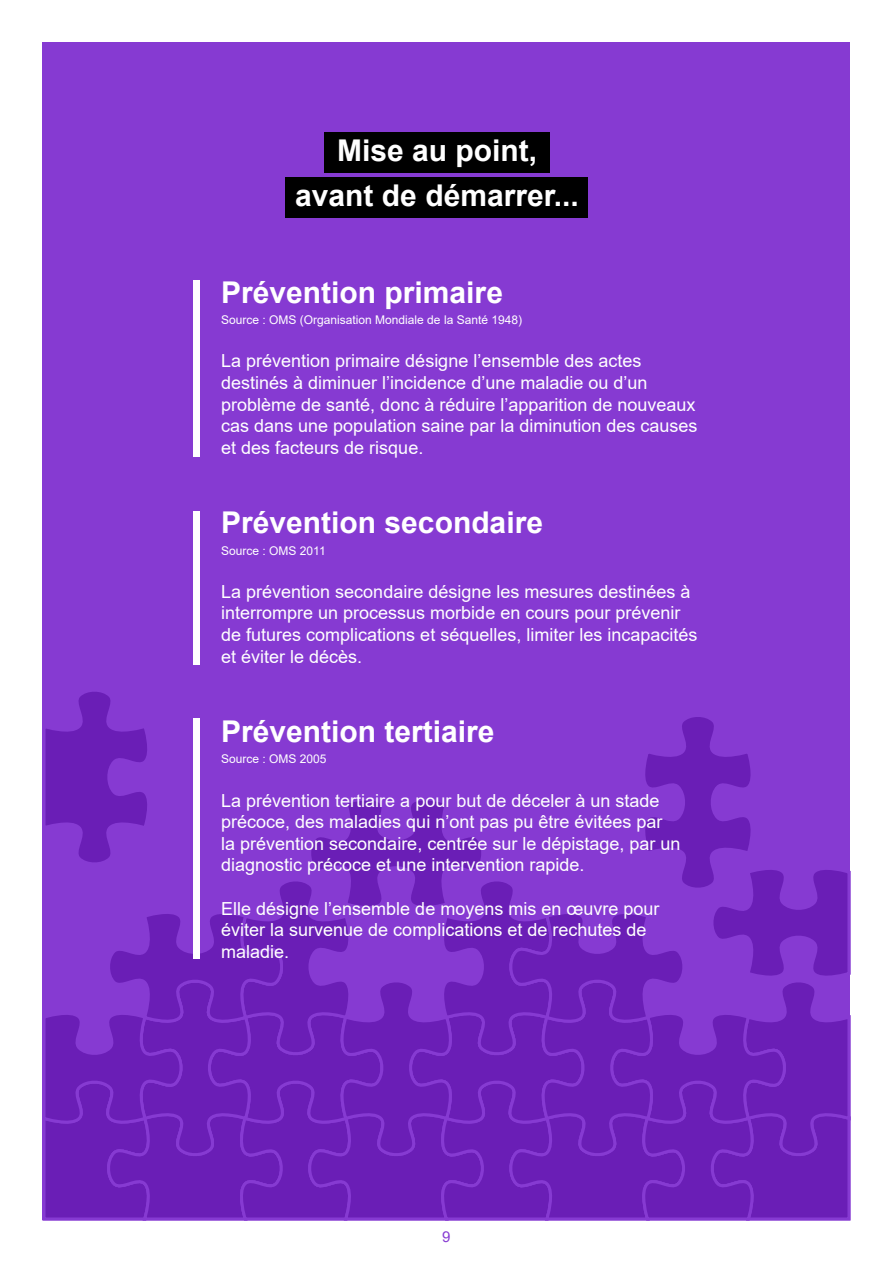
<style>
.page{position:relative;width:893px;height:1263px;background:#fff}
.page>*{position:absolute;margin:0;border:0;box-sizing:border-box;transform-origin:0 0}
.t1{font:700 30px "Arial";color:#fff}
.t2{font:18px/21.6px "Arial";color:#fff}
.t3{font:15px "Arial";color:#863ad2}
.t4{font:12px "Arial";color:#fff}
</style>
<div class="page">
<div style="left:43px;top:43px;width:807px;height:1177px;background:#863ad2"></div>
<div style="left:285px;top:178px;width:303px;height:40px;background:#000"></div>
<svg style="left:42px;top:684px;width:809px;height:537px"></svg>
<div style="left:194px;top:281px;width:6px;height:176px;background:#fff"></div>
<div style="left:194px;top:511px;width:6px;height:153px;background:#fff"></div>
<div style="left:194px;top:718px;width:6px;height:241px;background:#fff"></div>
<div style="left:325px;top:132px;width:225px;height:41px;background:#000"></div>
<p class="t1" style="left:337px;top:130px;width:202px">Mise au point,</p>
<p class="t1" style="left:295px;top:175px;width:285px">avant de démarrer...</p>
<p class="t1" style="left:221px;top:271px;width:283px">Prévention primaire</p>
<p class="t4" style="left:221px;top:312px;width:302px">Source : OMS (Organisation Mondiale de la Santé 1948)</p>
<p class="t2" style="left:221px;top:350px;width:478px">La prévention primaire désigne l’ensemble des actes destinés à diminuer l’incidence d’une maladie ou d’un problème de santé, donc à réduire l’apparition de nouveaux cas dans une population saine par la diminution des causes et des facteurs de risque.</p>
<p class="t1" style="left:221px;top:501px;width:323px">Prévention secondaire</p>
<p class="t4" style="left:221px;top:542px;width:106px">Source : OMS 2011</p>
<p class="t2" style="left:221px;top:581px;width:478px">La prévention secondaire désigne les mesures destinées à interrompre un processus morbide en cours pour prévenir de futures complications et séquelles, limiter les incapacités et éviter le décès.</p>
<p class="t1" style="left:221px;top:710px;width:275px">Prévention tertiaire</p>
<p class="t4" style="left:221px;top:751px;width:107px">Source : OMS 2005</p>
<p class="t2" style="left:221px;top:789px;width:461px">La prévention tertiaire a pour but de déceler à un stade précoce, des maladies qui n’ont pas pu être évitées par la prévention secondaire, centrée sur le dépistage, par un diagnostic précoce et une intervention rapide.</p>
<p class="t2" style="left:221px;top:897px;width:440px">Elle désigne l’ensemble de moyens mis en œuvre pour éviter la survenue de complications et de rechutes de maladie.</p>
<p class="t3" style="left:442px;top:1226px;width:10px">9</p>
</div>
